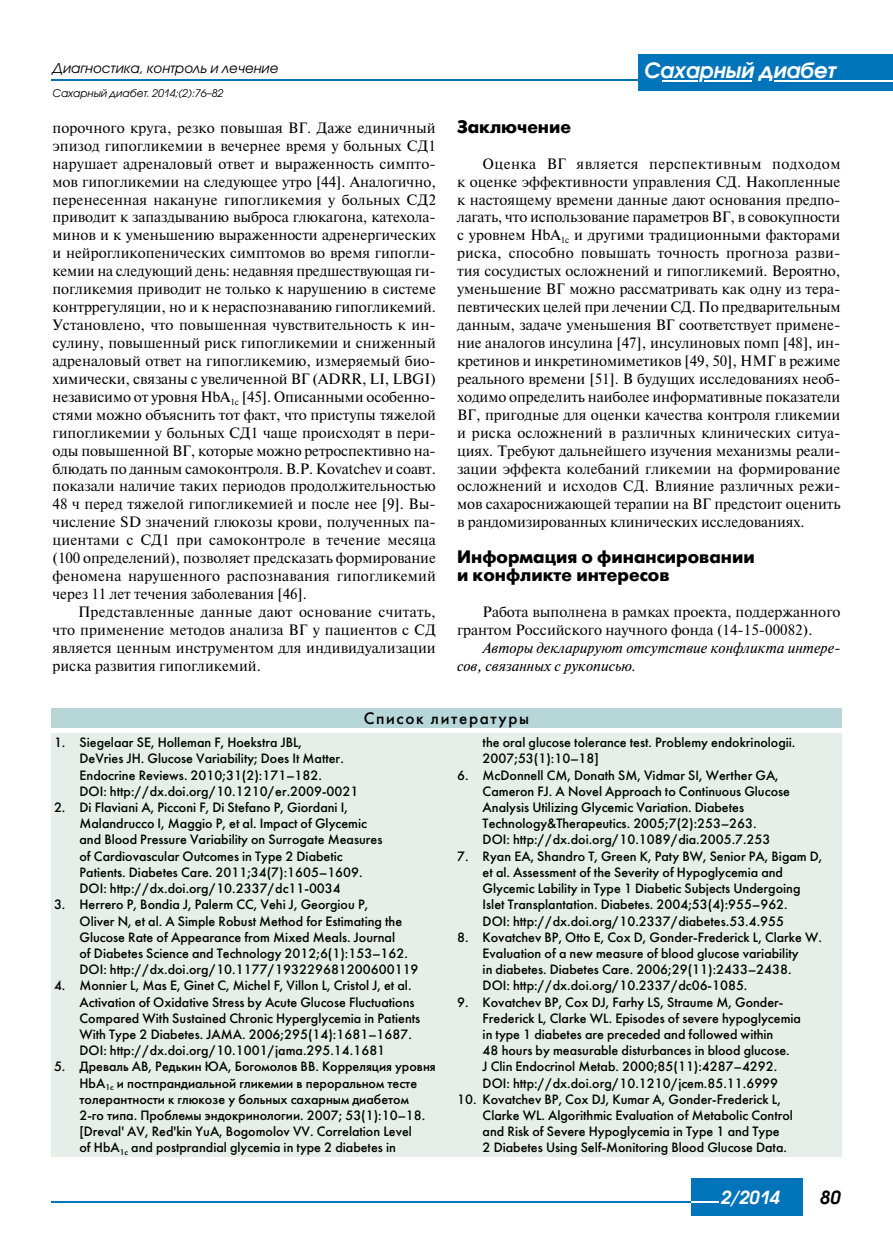
<style>
.page{position:relative;width:893px;height:1255px;background:#fff}
.page>*{position:absolute;margin:0;border:0;box-sizing:border-box;transform-origin:0 0}
.t1{font:italic 700 21px "Avant Garde Gothic C";color:#fff}
.t2{font:700 18px/17.9px "Futura Futuris C";color:#000}
.t3{font:italic 700 18px "Avant Garde Gothic C";color:#fff}
.t4{font:italic 700 18px "Avant Garde Gothic C";color:#000}
.t5{font:16.5px "Futura Futuris C";letter-spacing:.1em;color:#000}
.t6{font:15px/17.9px "Newton C";color:#000;text-align:justify}
.t7{font:italic 15px/18px "Newton C";color:#000}
.t8{font:13.5px/16.2px "Futura Futuris C";color:#000}
.t9{font:italic 13.5px "Avant Garde Gothic C";color:#000}
.t10{font:italic 10.5px "Avant Garde Gothic C";color:#000}
</style>
<div class="page">
<hr style="left:51px;top:80px;width:589px;height:1px;background:#0074ba">
<div style="left:638px;top:54px;width:255px;height:37px;background:#0074ba"></div>
<hr style="left:662px;top:80px;width:35px;height:1px;background:#fff">
<hr style="left:704px;top:80px;width:48px;height:1px;background:#fff">
<hr style="left:774px;top:80px;width:119px;height:1px;background:#fff">
<div style="left:691px;top:1178px;width:112px;height:37px;background:#0074ba"></div>
<hr style="left:51px;top:1200px;width:640px;height:2px;background:#0074ba">
<hr style="left:691px;top:1200px;width:28px;height:2px;background:#fff">
<div style="left:51px;top:733px;width:791px;height:424px;background:#e5eee9"></div>
<div style="left:51px;top:708px;width:791px;height:20px;background:#b7d6d7"></div>
<p class="t9" style="left:53px;top:62px;width:227px">Диагностика, контроль и лечение</p>
<p class="t10" style="left:53px;top:89px;width:172px">Сахарный диабет. 2014;(2):76–82</p>
<p class="t6" style="left:53px;top:120px;width:385px">порочного круга, резко повышая ВГ. Даже единичный эпизод гипогликемии в вечернее время у больных СД1 нарушает адреналовый ответ и выраженность симпто&shy;мов гипогликемии на следующее утро [44]. Аналогично, перенесенная накануне гипогликемия у больных СД2 приводит к запаздыванию выброса глюкагона, катехола&shy;минов и к уменьшению выраженности адренергических и нейрогликопенических симптомов во время гипогли&shy;кемии на следующий день: недавняя предшествующая ги&shy;погликемия приводит не только к нарушению в системе контррегуляции, но и к нераспознаванию гипогликемий.<br>Установлено, что повышенная чувствительность к ин&shy;сулину, повышенный риск гипогликемии и сниженный адреналовый ответ на гипогликемию, измеряемый био&shy;химически, связаны с увеличенной ВГ (ADRR, LI, LBGI) независимо от уровня НbA<sub>1c</sub> [45]. Описанными особенно&shy;стями можно объяснить тот факт, что приступы тяжелой гипогликемии у больных СД1 чаще происходят в пери&shy;оды повышенной ВГ, которые можно ретроспективно на&shy;блюдать по данным самоконтроля. B.P. Kovatchev и соавт. показали наличие таких периодов продолжительностью 48 ч перед тяжелой гипогликемией и после нее [9]. Вы&shy;числение SD значений глюкозы крови, полученных па&shy;циентами с СД1 при самоконтроле в течение месяца (100 определений), позволяет предсказать формирование феномена нарушенного распознавания гипогликемий через 11 лет течения заболевания [46].</p>
<p class="t6" style="left:53px;top:604px;width:385px;text-indent:26px">Представленные данные дают основание считать, что применение методов анализа ВГ у пациентов с СД является ценным инструментом для индивидуализации риска развития гипогликемий.</p>
<h1 class="t1" style="left:644px;top:61px;width:194px">Сахарный диабет</h1>
<p class="t2" style="left:457px;top:119px;width:116px">Заключение</p>
<p class="t6" style="left:457px;top:156px;width:385px;text-indent:26px">Оценка ВГ является перспективным подходом к оценке эффективности управления СД. Накопленные к настоящему времени данные дают основания предпо&shy;лагать, что использование параметров ВГ, в совокупности с уровнем НbA<sub>1c</sub> и другими традиционными факторами риска, способно повышать точность прогноза разви&shy;тия сосудистых осложнений и гипогликемий. Вероятно, уменьшение ВГ можно рассматривать как одну из тера&shy;певтических целей при лечении СД. По предварительным данным, задаче уменьшения ВГ соответствует примене&shy;ние аналогов инсулина [47], инсулиновых помп [48], ин&shy;кретинов и инкретиномиметиков [49, 50], НМГ в режиме реального времени [51]. В будущих исследованиях необ&shy;ходимо определить наиболее информативные показатели ВГ, пригодные для оценки качества контроля гликемии и риска осложнений в различных клинических ситуа&shy;циях. Требуют дальнейшего изучения механизмы реали&shy;зации эффекта колебаний гликемии на формирование осложнений и исходов СД. Влияние различных режи&shy;мов сахароснижающей терапии на ВГ предстоит оценить в рандомизированных клинических исследованиях.</p>
<p class="t2" style="left:457px;top:550px;width:299px">Информация о финансировании и конфликте интересов</p>
<p class="t6" style="left:457px;top:604px;width:385px;text-indent:26px">Работа выполнена в рамках проекта, поддержанного грантом Российского научного фонда (14-15-00082).</p>
<p class="t7" style="left:457px;top:640px;width:385px;text-indent:26px">Авторы декларируют отсутствие конфликта интере&shy;сов, связанных с рукописью.</p>
<p class="t5" style="left:364px;top:712px;width:167px">Список литературы</p>
<p class="t8" style="left:80px;top:735px;width:280px;text-indent:-26px">1. Siegelaar SE, Holleman F, Hoekstra JBL,<br>DeVries JH. Glucose Variability; Does It Matter.<br>Endocrine Reviews. 2010;31(2):171–182.<br>DOI: http://dx.doi.org/10.1210/er.2009-0021</p>
<p class="t8" style="left:80px;top:800px;width:304px;text-indent:-26px">2. Di Flaviani A, Picconi F, Di Stefano P, Giordani I, Malandrucco I, Maggio P, et al. Impact of Glycemic and Blood Pressure Variability on Surrogate Measures of Cardiovascular Outcomes in Type 2 Diabetic Patients. Diabetes Care. 2011;34(7):1605–1609.<br>DOI: http://dx.doi.org/10.2337/dc11-0034</p>
<p class="t8" style="left:80px;top:897px;width:341px;text-indent:-26px">3. Herrero P, Bondia J, Palerm CC, Vehi J, Georgiou P,<br>Oliver N, et al. A Simple Robust Method for Estimating the Glucose Rate of Appearance from Mixed Meals. Journal<br>of Diabetes Science and Technology 2012;6(1):153–162.<br>DOI: http://dx.doi.org/10.1177/193229681200600119</p>
<p class="t8" style="left:80px;top:978px;width:342px;text-indent:-26px">4. Monnier L, Mas E, Ginet C, Michel F, Villon L, Cristol J, et al.<br>Activation of Oxidative Stress by Acute Glucose Fluctuations Compared With Sustained Chronic Hyperglycemia in Patients With Type 2 Diabetes. JAMA. 2006;295(14):1681–1687.<br>DOI: http://dx.doi.org/10.1001/jama.295.14.1681</p>
<p class="t8" style="left:80px;top:1059px;width:358px;text-indent:-26px">5. Древаль АВ, Редькин ЮА, Богомолов ВВ. Корреляция уровня HbA<sub>1c</sub> и постпрандиальной гликемии в пероральном тесте толерантности к глюкозе у больных сахарным диабетом 2-го типа. Проблемы эндокринологии. 2007; 53(1):10–18. [Dreval' AV, Red'kin YuA, Bogomolov VV. Correlation Level<br>of HbA<sub>1c</sub> and postprandial glycemia in type 2 diabetes in</p>
<p class="t8" style="left:483px;top:735px;width:314px">the oral glucose tolerance test. Problemy endokrinologii.<br>2007;53(1):10–18]</p>
<p class="t8" style="left:483px;top:768px;width:309px;text-indent:-26px">6. McDonnell CM, Donath SM, Vidmar SI, Werther GA, Cameron FJ. A Novel Approach to Continuous Glucose Analysis Utilizing Glycemic Variation. Diabetes Technology&amp;Therapeutics. 2005;7(2):253–263.<br>DOI: http://dx.doi.org/10.1089/dia.2005.7.253</p>
<p class="t8" style="left:483px;top:849px;width:341px;text-indent:-26px">7. Ryan EA, Shandro T, Green K, Paty BW, Senior PA, Bigam D, et al. Assessment of the Severity of Hypoglycemia and Glycemic Lability in Type 1 Diabetic Subjects Undergoing Islet Transplantation. Diabetes. 2004;53(4):955–962.<br>DOI: http://dx.doi.org/10.2337/diabetes.53.4.955</p>
<p class="t8" style="left:483px;top:930px;width:341px;text-indent:-26px">8. Kovatchev BP, Otto E, Cox D, Gonder-Frederick L, Clarke W.<br>Evaluation of a new measure of blood glucose variability<br>in diabetes. Diabetes Care. 2006;29(11):2433–2438.<br>DOI: http://dx.doi.org/10.2337/dc06-1085.</p>
<p class="t8" style="left:483px;top:995px;width:320px;text-indent:-26px">9. Kovatchev BP, Cox DJ, Farhy LS, Straume M, Gonder-Frederick L, Clarke WL. Episodes of severe hypoglycemia in type 1 diabetes are preceded and followed within<br>48 hours by measurable disturbances in blood glucose.<br>J Clin Endocrinol Metab. 2000;85(11):4287–4292.<br>DOI: http://dx.doi.org/10.1210/jcem.85.11.6999</p>
<p class="t8" style="left:483px;top:1092px;width:312px;text-indent:-26px">10. Kovatchev BP, Cox DJ, Kumar A, Gonder-Frederick L, Clarke WL. Algorithmic Evaluation of Metabolic Control and Risk of Severe Hypoglycemia in Type 1 and Type<br>2 Diabetes Using Self-Monitoring Blood Glucose Data.</p>
<p class="t3" style="left:721px;top:1189px;width:60px">2/2014</p>
<p class="t4" style="left:820px;top:1189px;width:22px">80</p>
</div>
